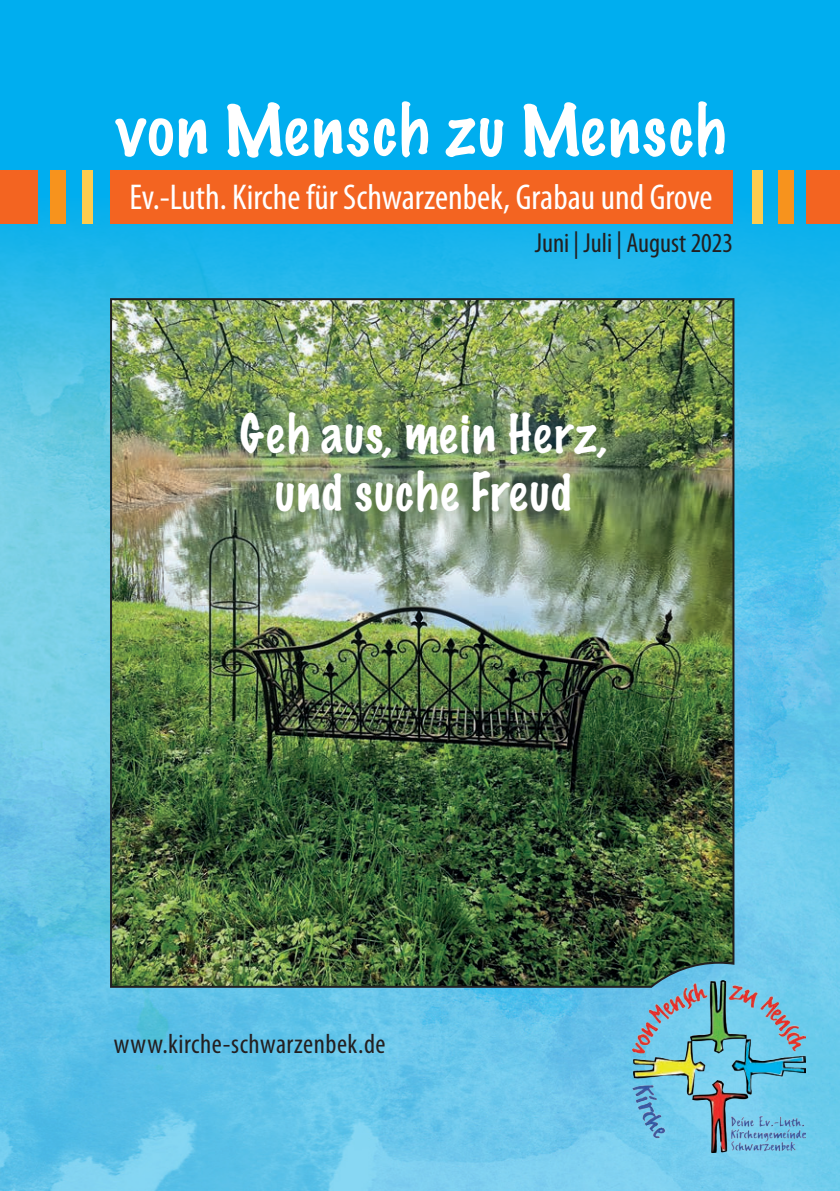
<style>
.page{position:relative;width:840px;height:1191px;background:#fff}
.page>*{position:absolute;margin:0;border:0;box-sizing:border-box;transform-origin:0 0}
.t1{font:100 64px "Marker Felt";letter-spacing:.04em;color:#fff}
.t2{font:100 48px/57.6px "Marker Felt";letter-spacing:.035em;color:#fff;text-align:center}
.t3{font:condensed 36px "Myriad Pro";color:#fff}
.t4{font:condensed 27.6px "Myriad Pro";letter-spacing:.01em;color:#231f20}
</style>
<div class="page">
<div style="left:0;top:0;width:839px;height:1191px;background:#00aeef"></div>
<img style="left:0;top:199px;width:839px;height:992px">
<div style="left:110px;top:170px;width:623px;height:54px;background:#f36421"></div>
<div style="left:0;top:170px;width:38px;height:54px;background:#f36421"></div>
<div style="left:50px;top:170px;width:16px;height:54px;background:#f7931d"></div>
<div style="left:82px;top:170px;width:10px;height:54px;background:#fecc4e"></div>
<div style="left:806px;top:170px;width:33px;height:54px;background:#f36421"></div>
<div style="left:777px;top:170px;width:16px;height:54px;background:#f7931d"></div>
<div style="left:751px;top:170px;width:11px;height:54px;background:#fecc4e"></div>
<img style="left:109px;top:297px;width:626px;height:691px">
<img style="left:632px;top:980px;width:173px;height:172px">
<h1 class="t1" style="left:117px;top:79px;width:609px">von Mensch zu Mensch</h1>
<h3 class="t3" style="left:129px;top:177px;width:584px">Ev.-Luth. Kirche für Schwarzenbek, Grabau und Grove</h3>
<p class="t4" style="left:534px;top:228px;width:200px">Juni | Juli | August 2023</p>
<h2 class="t2" style="left:240px;top:405px;width:368px">Geh aus, mein Herz, und suche Freud</h2>
<p class="t4" style="left:114px;top:1028px;width:273px">www.kirche-schwarzenbek.de</p>
</div>
